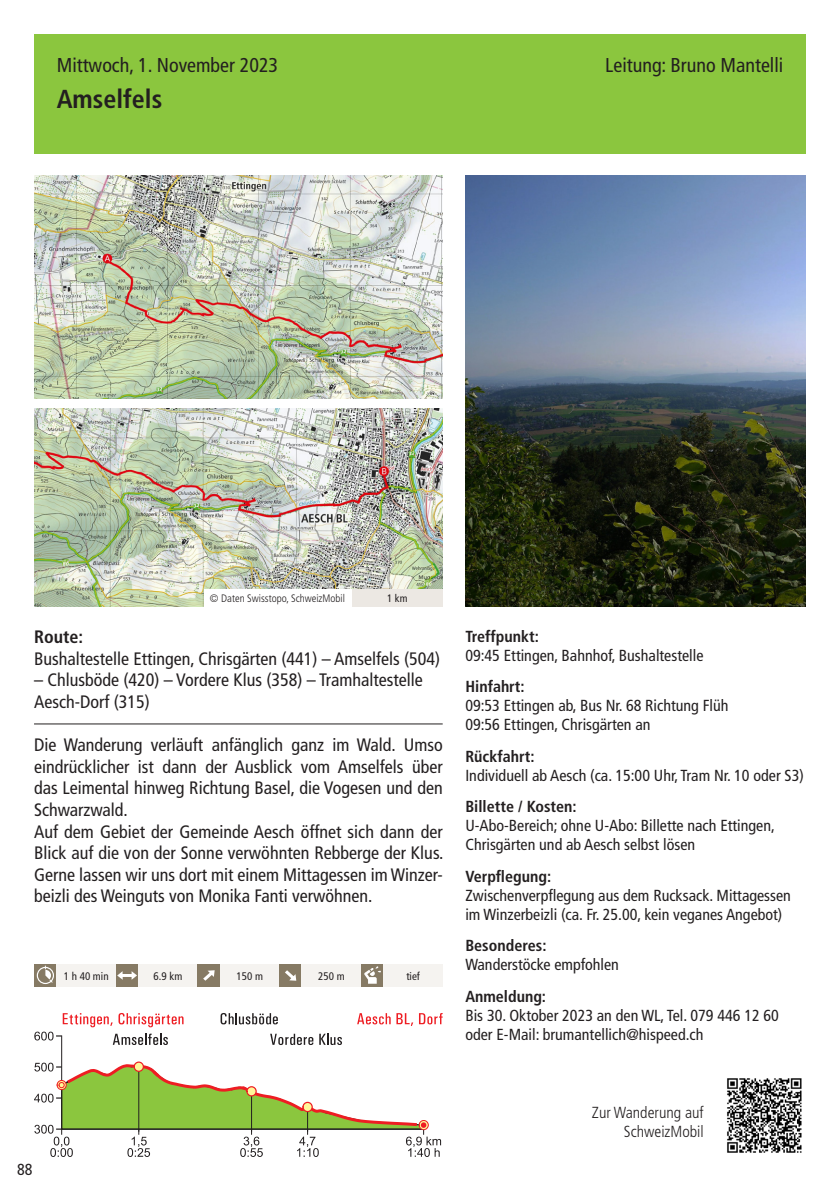
<style>
.page{position:relative;width:840px;height:1191px;background:#fff}
.page>*{position:absolute;margin:0;border:0;box-sizing:border-box;transform-origin:0 0}
.t1{font:700 condensed 26px "Frutiger LT Std";color:#231f20}
.t2{font:condensed 20px "Frutiger LT Std";color:#231f20}
.t3{font:condensed 18px/21.6px "Frutiger LT Std";color:#231f20;text-align:justify}
.Listentitel{font:700 condensed 18px "Frutiger LT Std";color:#231f20}
.Listentext{font:condensed 16px/19.2px "Frutiger LT Std";color:#231f20}
.Listentitel-2{font:700 condensed 16px "Frutiger LT Std";color:#231f20}
.Text{font:300 condensed 16px "Frutiger LT Std";color:#231f20}
.t4{font:condensed 11px "Frutiger LT Std";color:#231f20}
.t5{font:300 condensed 10.8px "Frutiger LT Std";color:#231f20}
.t6{font:condensed 10.8px "Frutiger LT Std";color:#231f20}
</style>
<div class="page">
<div style="left:34px;top:34px;width:771px;height:119px;background:#8bc63e"></div>
<hr style="left:34px;top:723px;width:408px;height:1px;background:#231f20">
<img style="left:34px;top:408px;width:408px;height:199px">
<img style="left:465px;top:176px;width:340px;height:431px">
<hr style="left:61px;top:1035px;width:1px;height:94px;background:#231f20">
<svg style="left:357px;top:1013px;width:33px;height:11px"></svg>
<svg style="left:396px;top:1013px;width:17px;height:13px"></svg>
<svg style="left:419px;top:1013px;width:23px;height:11px"></svg>
<div style="left:133px;top:1061px;width:11px;height:11px;border:1px solid #ee1d23;border-radius:50%"></div>
<svg style="left:34px;top:1062px;width:407px;height:95px"></svg>
<svg style="left:34px;top:1013px;width:149px;height:32px"></svg>
<svg style="left:220px;top:1013px;width:58px;height:11px"></svg>
<svg style="left:270px;top:1033px;width:43px;height:12px"></svg>
<svg style="left:319px;top:1033px;width:23px;height:12px"></svg>
<div style="left:34px;top:964px;width:23px;height:22px;background:#867a64"></div>
<svg style="left:37px;top:965px;width:17px;height:19px"></svg>
<div style="left:57px;top:964px;width:59px;height:22px;background:#f5f3f0"></div>
<div style="left:116px;top:964px;width:22px;height:22px;background:#867a64"></div>
<svg style="left:117px;top:971px;width:20px;height:8px"></svg>
<div style="left:138px;top:964px;width:59px;height:22px;background:#f5f3f0"></div>
<div style="left:197px;top:964px;width:23px;height:22px;background:#867a64"></div>
<svg style="left:203px;top:970px;width:11px;height:10px"></svg>
<div style="left:220px;top:964px;width:59px;height:22px;background:#f5f3f0"></div>
<div style="left:279px;top:964px;width:23px;height:22px;background:#867a64"></div>
<svg style="left:285px;top:970px;width:11px;height:10px"></svg>
<div style="left:302px;top:964px;width:59px;height:22px;background:#f5f3f0"></div>
<div style="left:361px;top:964px;width:22px;height:22px;background:#867a64"></div>
<svg style="left:364px;top:966px;width:17px;height:17px"></svg>
<div style="left:383px;top:964px;width:59px;height:22px;background:#f5f3f0"></div>
<img style="left:727px;top:1078px;width:75px;height:75px">
<div style="left:204px;top:590px;width:147px;height:17px;background:#fff"></div>
<div style="left:351px;top:590px;width:91px;height:17px;background:#ece8e3"></div>
<img style="left:34px;top:176px;width:408px;height:223px">
<p class="t2" style="left:57px;top:53px;width:223px">Mittwoch, 1. November 2023</p>
<p class="t2" style="left:605px;top:53px;width:179px">Leitung: Bruno Mantelli</p>
<p class="t1" style="left:57px;top:83px;width:107px">Amselfels</p>
<p class="t5" style="left:210px;top:592px;width:136px">© Daten Swisstopo, SchweizMobil</p>
<p class="t6" style="left:387px;top:592px;width:22px">1 km</p>
<p class="Listentitel" style="left:34px;top:626px;width:51px">Route:</p>
<p class="t3" style="left:34px;top:647px;width:407px">Bushaltestelle Ettingen, Chrisgärten (441) – Amselfels (504)</p>
<p class="t3" style="left:34px;top:669px;width:390px">– Chlusböde (420) – Vordere Klus (358) – Tramhaltestelle<br>Aesch-Dorf (315)</p>
<p class="t3" style="left:34px;top:734px;width:410px">Die Wanderung verläuft anfänglich ganz im Wald. Umso eindrücklicher ist dann der Ausblick vom Amselfels über das Leimental hinweg Richtung Basel, die Vogesen und den Schwarzwald.</p>
<p class="t3" style="left:34px;top:820px;width:410px">Auf dem Gebiet der Gemeinde Aesch öffnet sich dann der Blick auf die von der Sonne verwöhnten Rebberge der Klus.<br>Gerne lassen wir uns dort mit einem Mittagessen im Winzer&shy;beizli des Weinguts von Monika Fanti verwöhnen.</p>
<p class="t4" style="left:64px;top:969px;width:46px">1 h 40 min</p>
<p class="t4" style="left:153px;top:969px;width:30px">6.9 km</p>
<p class="t4" style="left:236px;top:969px;width:28px">150 m</p>
<p class="t4" style="left:318px;top:969px;width:28px">250 m</p>
<p class="t4" style="left:406px;top:969px;width:15px">tief</p>
<p class="Listentitel-2" style="left:465px;top:626px;width:75px">Treffpunkt:</p>
<p class="Listentext" style="left:465px;top:645px;width:239px">09:45 Ettingen, Bahnhof, Bushaltestelle</p>
<p class="Listentitel-2" style="left:465px;top:677px;width:61px">Hinfahrt:</p>
<p class="Listentext" style="left:465px;top:696px;width:264px">09:53 Ettingen ab, Bus Nr. 68 Richtung Flüh</p>
<p class="Listentext" style="left:465px;top:715px;width:187px">09:56 Ettingen, Chrisgärten an</p>
<p class="Listentitel-2" style="left:465px;top:746px;width:71px">Rückfahrt:</p>
<p class="Listentext" style="left:465px;top:765px;width:340px">Individuell ab Aesch (ca. 15:00 Uhr, Tram Nr. 10 oder S3)</p>
<p class="Listentitel-2" style="left:465px;top:797px;width:113px">Billette / Kosten:</p>
<p class="Listentext" style="left:465px;top:816px;width:311px">U-Abo-Bereich; ohne U-Abo: Billette nach Ettingen,<br>Chrisgärten und ab Aesch selbst lösen</p>
<p class="Listentitel-2" style="left:465px;top:866px;width:87px">Verpflegung:</p>
<p class="Listentext" style="left:465px;top:885px;width:327px">Zwischenverpflegung aus dem Rucksack. Mittagessen im Winzerbeizli (ca. Fr. 25.00, kein veganes Angebot)</p>
<p class="Listentitel-2" style="left:465px;top:936px;width:83px">Besonderes:</p>
<p class="Listentext" style="left:465px;top:955px;width:155px">Wanderstöcke empfohlen</p>
<p class="Listentitel-2" style="left:465px;top:986px;width:82px">Anmeldung:</p>
<p class="Listentext" style="left:465px;top:1005px;width:315px">Bis 30. Oktober 2023 an den WL, Tel. 079 446 12 60 oder E-Mail: brumantellich@hispeed.ch</p>
<p class="Listentext" style="left:17px;top:1159px;width:17px">88</p>
<p class="Text" style="left:591px;top:1103px;width:113px">Zur Wanderung auf</p>
<p class="Text" style="left:623px;top:1122px;width:81px">SchweizMobil</p>
</div>
